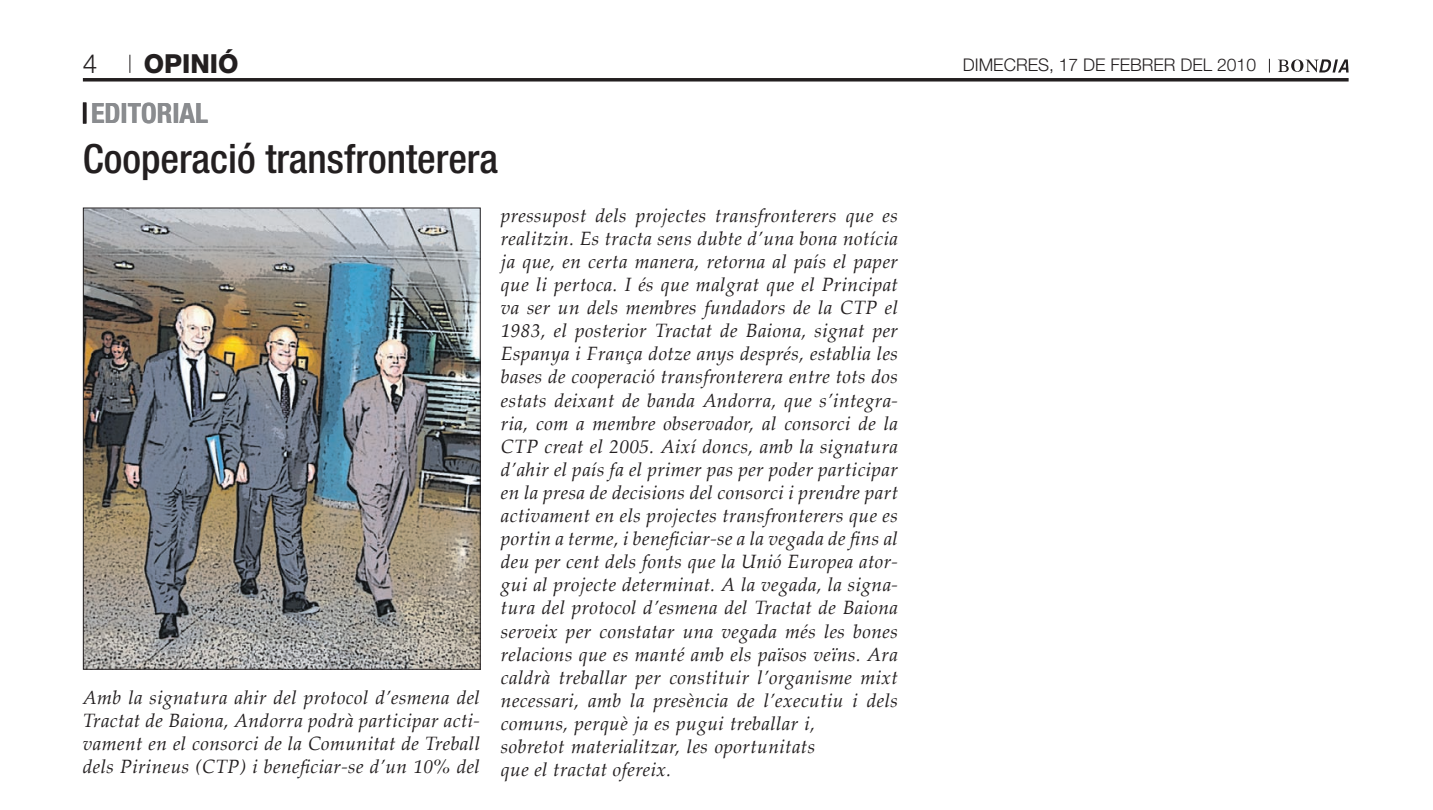
<style>
.page{position:relative;width:1433px;height:810px;background:#fff}
.page>*{position:absolute;margin:0;border:0;box-sizing:border-box;transform-origin:0 0}
.t1{font:500 condensed 40.25px "Helvetica Neue LT Std";color:#231f20}
.t2{font:700 condensed 28px "Helvetica Neue LT Std";color:#8a8c8f}
.t3{font:800 26.25px "Helvetica Neue LT Std";color:#231f20}
.t4{font:300 26.25px "Helvetica Neue LT Std";color:#231f20}
.t5{font:italic 19.25px/23.1px "Palatino Linotype";letter-spacing:.02em;color:#231f20;text-align:justify}
.t6{font:300 17.5px "Helvetica Neue LT Std";color:#231f20}
</style>
<div class="page">
<hr style="left:83px;top:78px;width:1265px;height:3px;background:#231f20">
<svg style="left:1278px;top:59px;width:70px;height:14px"></svg>
<svg style="left:129px;top:55px;width:1px;height:18px"></svg>
<svg style="left:1268px;top:59px;width:1px;height:14px"></svg>
<hr style="left:83px;top:103px;width:3px;height:21px;background:#231f20">
<img style="left:85px;top:209px;width:393px;height:458px">
<h3 class="t4" style="left:83px;top:48px;width:16px">4</h3>
<h3 class="t3" style="left:144px;top:48px;width:96px">OPINIÓ</h3>
<p class="t6" style="left:962px;top:54px;width:295px">DIMECRES, 17 DE FEBRER DEL 2010</p>
<h2 class="t2" style="left:91px;top:96px;width:119px">EDITORIAL</h2>
<h1 class="t1" style="left:83px;top:135px;width:416px">Cooperació transfronterera</h1>
<p class="t5" style="left:83px;top:685px;width:398px">Amb la signatura ahir del protocol d’esmena del Tractat de Baiona, Andorra podrà participar acti&shy;vament en el consorci de la Comunitat de Treball dels Pirineus (CTP) i beneficiar-se d’un 10% del</p>
<p class="t5" style="left:501px;top:203px;width:398px;text-align:left">pressupost dels projectes transfronterers que es realitzin. Es tracta sens dubte d’una bona notícia ja que, en certa manera, retorna al país el paper que li pertoca. I és que malgrat que el Principat va ser un dels membres fundadors de la CTP el 1983, el posterior Tractat de Baiona, signat per Espanya i França dotze anys després, establia les bases de cooperació transfronterera entre tots dos estats deixant de banda Andorra, que s’integra&shy;ria, com a membre observador, al consorci de la CTP creat el 2005. Així doncs, amb la signatura d’ahir el país fa el primer pas per poder participar en la presa de decisions del consorci i prendre part activament en els projectes transfronterers que es portin a terme, i beneficiar-se a la vegada de fins al deu per cent dels fonts que la Unió Europea ator&shy;gui al projecte determinat. A la vegada, la signa&shy;tura del protocol d’esmena del Tractat de Baiona serveix per constatar una vegada més les bones relacions que es manté amb els països veïns. Ara caldrà treballar per constituir l’organisme mixt necessari, amb la presència de l’executiu i dels comuns, perquè ja es pugui treballar i,<br>sobretot materialitzar, les oportunitats<br>que el tractat ofereix.</p>
</div>
